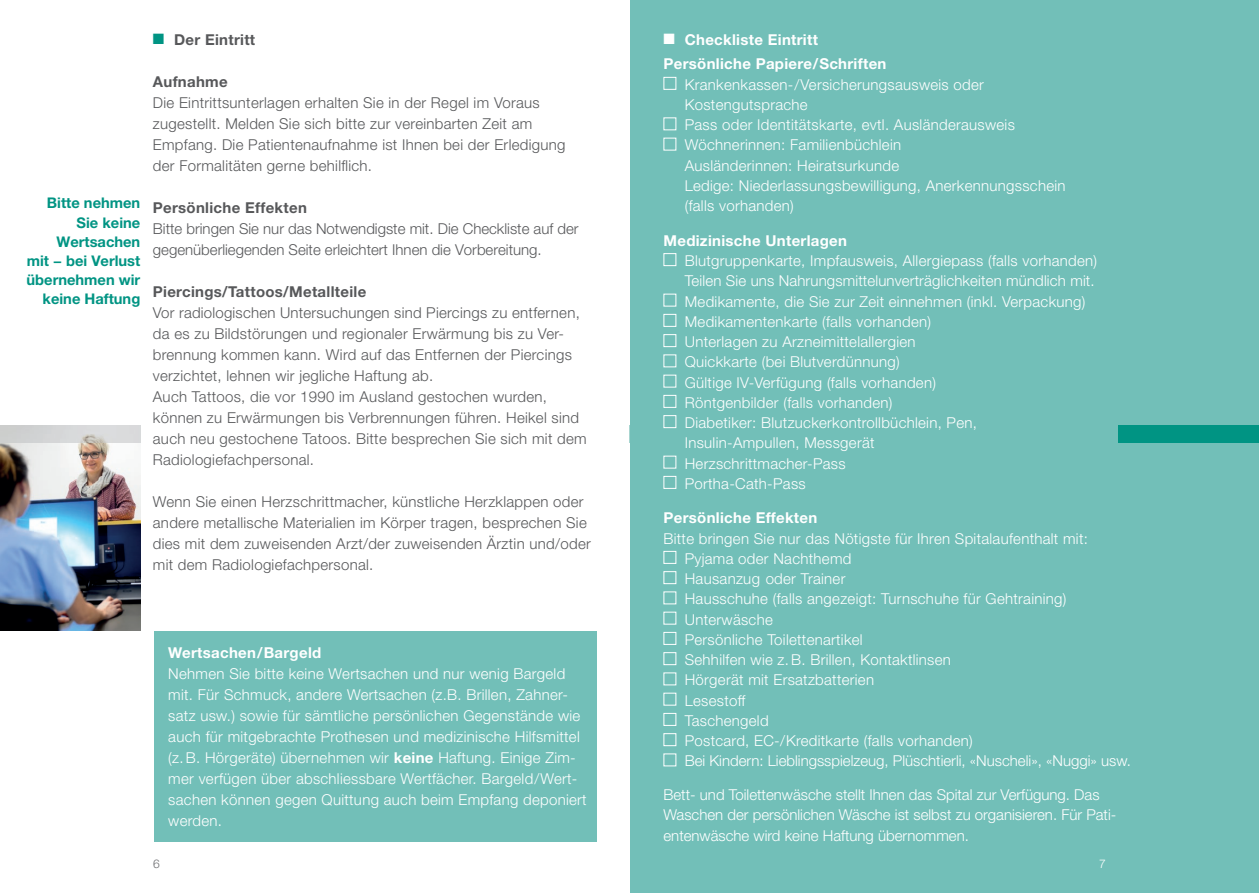
<style>
.page{position:relative;width:1259px;height:893px;background:#fff}
.page>*{position:absolute;margin:0;border:0;box-sizing:border-box;transform-origin:0 0}
.t1{font:300 15px/20.2px "Helvetica Neue LT Std";letter-spacing:.02em;color:#fff}
.t2{font:300 15px/21px "Helvetica Neue LT Std";letter-spacing:.02em;color:#57585a}
.t3{font:300 15px/20.2px "Helvetica Neue LT Std";color:#fff}
.t4{font:300 15px/21.6px "Helvetica Neue LT Std";color:#57585a}
.t5{font:700 15px/24.8px "Helvetica Neue LT Std";letter-spacing:.02em;color:#fff}
.t6{font:700 15px "Helvetica Neue LT Std";letter-spacing:.02em;color:#57585a}
.t7{font:700 14.7px/19.2px "Helvetica Neue LT Std";color:#009483;text-align:right}
.t8{font:300 12px "Helvetica Neue LT Std";color:#6c6d70}
.t9{font:300 12px "Helvetica Neue LT Std";color:#fff}
.s1{color:#009483}
.s2{font-weight:700}
</style>
<div class="page">
<img style="left:0;top:425px;width:140px;height:206px">
<div style="left:630px;top:0;width:629px;height:893px;background:#72bfb8"></div>
<div style="left:1118px;top:425px;width:141px;height:17px;background:#009483"></div>
<div style="left:154px;top:631px;width:442px;height:210px;background:#72bfb8"></div>
<div style="left:663px;top:77px;width:13px;height:13px;border:1px solid #fff"></div>
<div style="left:663px;top:117px;width:13px;height:13px;border:1px solid #fff"></div>
<div style="left:663px;top:138px;width:13px;height:12px;border:1px solid #fff"></div>
<div style="left:663px;top:253px;width:13px;height:13px;border:1px solid #fff"></div>
<div style="left:663px;top:294px;width:13px;height:12px;border:1px solid #fff"></div>
<div style="left:663px;top:314px;width:13px;height:13px;border:1px solid #fff"></div>
<div style="left:663px;top:334px;width:13px;height:13px;border:1px solid #fff"></div>
<div style="left:663px;top:354px;width:13px;height:13px;border:1px solid #fff"></div>
<div style="left:663px;top:375px;width:13px;height:12px;border:1px solid #fff"></div>
<div style="left:663px;top:395px;width:13px;height:13px;border:1px solid #fff"></div>
<div style="left:663px;top:415px;width:13px;height:13px;border:1px solid #fff"></div>
<div style="left:663px;top:456px;width:13px;height:12px;border:1px solid #fff"></div>
<div style="left:663px;top:476px;width:13px;height:13px;border:1px solid #fff"></div>
<div style="left:663px;top:551px;width:13px;height:13px;border:1px solid #fff"></div>
<div style="left:663px;top:571px;width:13px;height:13px;border:1px solid #fff"></div>
<div style="left:663px;top:591px;width:13px;height:13px;border:1px solid #fff"></div>
<div style="left:663px;top:612px;width:13px;height:12px;border:1px solid #fff"></div>
<div style="left:663px;top:632px;width:13px;height:13px;border:1px solid #fff"></div>
<div style="left:663px;top:652px;width:13px;height:13px;border:1px solid #fff"></div>
<div style="left:663px;top:672px;width:13px;height:13px;border:1px solid #fff"></div>
<div style="left:663px;top:693px;width:13px;height:12px;border:1px solid #fff"></div>
<div style="left:663px;top:713px;width:13px;height:13px;border:1px solid #fff"></div>
<div style="left:663px;top:733px;width:13px;height:13px;border:1px solid #fff"></div>
<div style="left:663px;top:753px;width:13px;height:13px;border:1px solid #fff"></div>
<p class="t7" style="left:27px;top:193px;width:115px">Bitte nehmen<br>Sie keine<br>Wertsachen<br>mit − bei Verlust übernehmen wir keine Haftung</p>
<p class="t6" style="left:153px;top:30px;width:104px"><span class="s1">■</span> Der Eintritt</p>
<p class="t6" style="left:153px;top:72px;width:76px">Aufnahme</p>
<p class="t2" style="left:153px;top:92px;width:414px">Die Eintrittsunterlagen erhalten Sie in der Regel im Voraus<br>zu gestellt. Melden Sie sich bitte zur vereinbarten Zeit am Empfang. Die Patientenaufnahme ist Ihnen bei der Erledigung der Formalitäten gerne behilflich.</p>
<p class="t6" style="left:153px;top:198px;width:156px">Persönliche Effekten</p>
<p class="t4" style="left:153px;top:217px;width:427px">Bitte bringen Sie nur das Notwendigste mit. Die Checkliste auf der gegenüberliegenden Seite erleichtert Ihnen die Vorbereitung.</p>
<p class="t6" style="left:153px;top:283px;width:215px">Piercings/Tattoos/Metallteile</p>
<p class="t2" style="left:153px;top:302px;width:435px">Vor radiologischen Untersuchungen sind Piercings zu entfernen, da es zu Bildstörungen und regionaler Erwärmung bis zu Ver&shy;brennung kommen kann. Wird auf das Entfernen der Piercings verzichtet, lehnen wir jegliche Haftung ab.<br>Auch Tattoos, die vor 1990 im Ausland gestochen wurden, können zu Erwärmungen bis Verbrennungen führen. Heikel sind auch neu gestochene Tatoos. Bitte besprechen Sie sich mit dem Radiologiefachpersonal.</p>
<p class="t2" style="left:153px;top:491px;width:439px">Wenn Sie einen Herzschrittmacher, künstliche Herzklappen oder andere metallische Materialien im Körper tragen, besprechen Sie dies mit dem zuweisenden Arzt/der zuweisenden Ärztin und/oder mit dem Radiologiefachpersonal.</p>
<p class="t5" style="left:168px;top:640px;width:154px">Wertsachen/Bargeld</p>
<p class="t1" style="left:168px;top:663px;width:420px;line-height:21px">Nehmen Sie bitte keine Wertsachen und nur wenig Bargeld mit. Für Schmuck, andere Wertsachen (z.B. Brillen, Zahner&shy;satz usw.) sowie für sämtliche persönlichen Gegenstände wie auch für mitgebrachte Prothesen und medizinische Hilfsmittel (z.B. Hörgeräte) übernehmen wir <span class="s2">keine</span> Haftung. Einige Zim&shy;mer verfügen über abschliessbare Wertfächer. Bargeld/Wert&shy;sachen können gegen Quittung auch beim Empfang deponiert werden.</p>
<p class="t8" style="left:153px;top:856px;width:8px">6</p>
<p class="t5" style="left:663px;top:27px;width:224px">■ Checkliste Eintritt<br>Persönliche Papiere/Schriften</p>
<p class="t1" style="left:685px;top:74px;width:382px">Krankenkassen-/Versicherungsausweis oder Kostengutsprache<br>Pass oder Identitätskarte, evtl. Ausländerausweis Wöchnerinnen: Familienbüchlein<br>Ausländerinnen: Heiratsurkunde<br>Ledige: Niederlassungsbewilligung, Anerkennungsschein (falls vorhanden)</p>
<p class="t5" style="left:663px;top:228px;width:185px">Medizinische Unterlagen</p>
<p class="t1" style="left:685px;top:250px;width:414px">Blutgruppenkarte, Impfausweis, Allergiepass (falls vorhanden)<br>Teilen Sie uns Nahrungsmittelunverträglichkeiten mündlich mit.<br>Medikamente, die Sie zur Zeit einnehmen (inkl. Verpackung)<br>Medikamentenkarte (falls vorhanden)<br>Unterlagen zu Arzneimittelallergien<br>Quickkarte (bei Blutverdünnung)<br>Gültige IV-Verfügung (falls vorhanden)<br>Röntgenbilder (falls vorhanden)<br>Diabetiker: Blutzuckerkontrollbüchlein, Pen,<br>Insulin-Ampullen, Messgerät<br>Herzschrittmacher-Pass<br>Portha-Cath-Pass</p>
<p class="t5" style="left:663px;top:505px;width:155px">Persönliche Effekten</p>
<p class="t1" style="left:685px;top:528px;width:447px;text-indent:-21px">Bitte bringen Sie nur das Nötigste für Ihren Spitalaufenthalt mit:<br>Pyjama oder Nachthemd<br>Hausanzug oder Trainer<br>Hausschuhe (falls angezeigt: Turnschuhe für Gehtraining)<br>Unterwäsche<br>Persönliche Toilettenartikel<br>Sehhilfen wie z. B. Brillen, Kontaktlinsen<br>Hörgerät mit Ersatzbatterien<br>Lesestoff<br>Taschengeld<br>Postcard, EC-/Kreditkarte (falls vorhanden)<br>Bei Kindern: Lieblingsspielzeug, Plüschtierli, «Nuscheli», «Nuggi» usw.</p>
<p class="t3" style="left:663px;top:784px;width:454px">Bett- und Toilettenwäsche stellt Ihnen das Spital zur Verfügung. Das<br>Waschen der persönlichen Wäsche ist selbst zu organisieren. Für Pati&shy;entenwäsche wird keine Haftung übernommen.</p>
<p class="t9" style="left:1099px;top:856px;width:8px">7</p>
</div>
